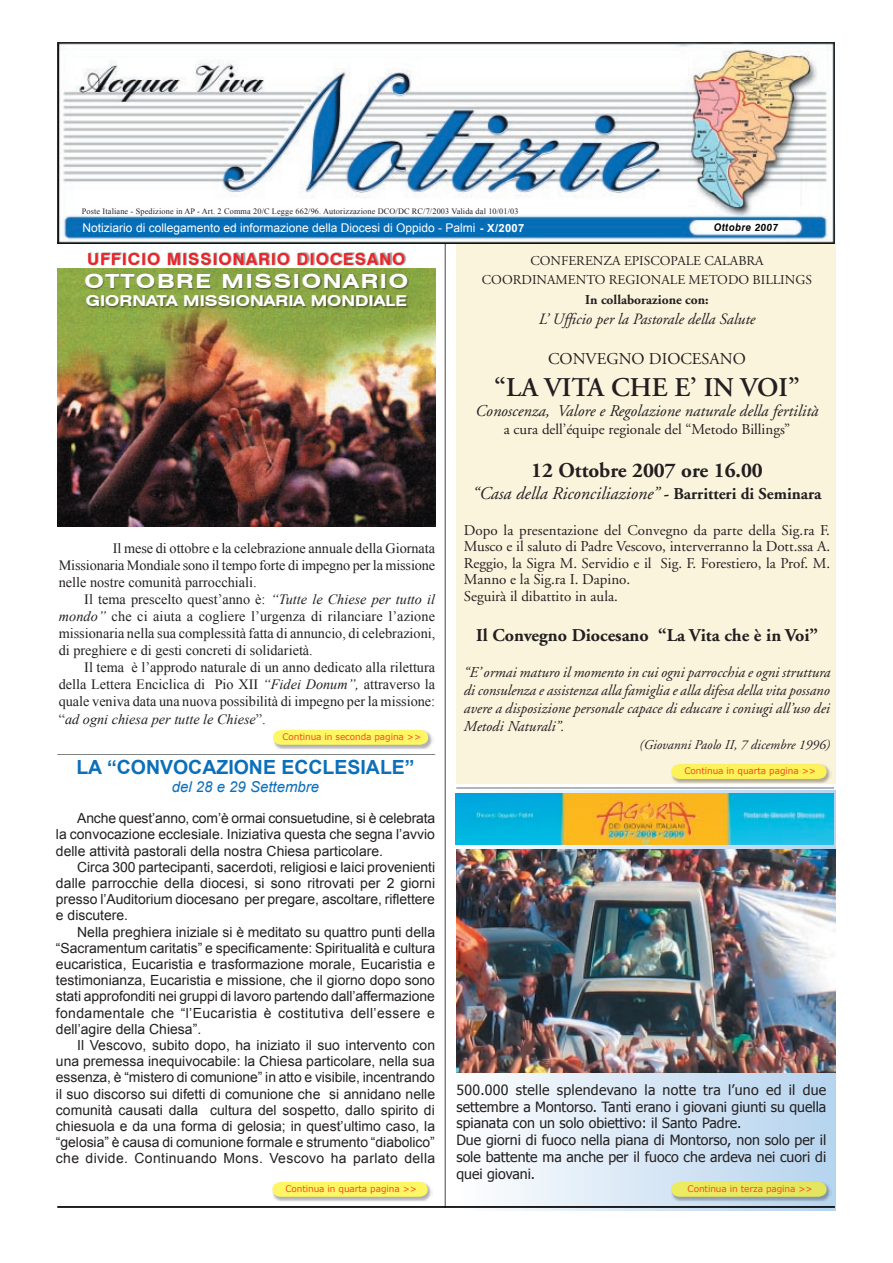
<style>
.page{position:relative;width:893px;height:1263px;background:#fff}
.page>*{position:absolute;margin:0;border:0;box-sizing:border-box;transform-origin:0 0}
.t1{font:600 27px "Adobe Garamond";color:#231f20}
.t2{font:700 21px "Adobe Garamond";color:#231f20}
.t3{font:700 19.5px "Arial";color:#0b6fb9}
.t4{font:700 expanded 19.5px "Swiss 721 BT";letter-spacing:.08em;color:#fff;scale:1.05 1}
.t5{font:italic 18px "Adobe Garamond";color:#231f20}
.t6{font:700 18px "Adobe Garamond";color:#231f20}
.t7{font:italic 16.5px "Adobe Garamond";color:#231f20}
.t8{font:700 16.5px "Swiss 721 BT";letter-spacing:.06em;color:#ee2327}
.t9{font:16.5px "Adobe Garamond";color:#231f20}
.t10{font:italic 15.75px "Adobe Garamond";color:#231f20}
.t11{font:15px/16.5px "Adobe Garamond";color:#231f20}
.t12{font:italic 15px/18px "Adobe Garamond";color:#231f20;text-align:justify}
.t13{font:700 expanded 15px "Swiss 721 BT";color:#fff}
.t14{font:italic 15px "Arial";color:#0b6fb9}
.t15{font:14.25px/17.1px "Times New Roman";color:#231f20;text-align:justify}
.t16{font:14.1px/16.8px "Tahoma";color:#231f20}
.t17{font:13.95px/16.2px "Arial";color:#231f20;text-align:justify}
.t18{font:13.5px/19.8px "Adobe Garamond";color:#231f20;text-align:center}
.t19{font:italic 13.5px "Adobe Garamond";color:#231f20}
.t20{font:700 13.5px "Adobe Garamond";color:#231f20}
.t21{font:12px "Arial";color:#fff}
.t22{font:italic 700 10.5px "Swiss 721 BT";letter-spacing:.05em;color:#000;scale:.91 1}
.t23{font:9px "Verdana";letter-spacing:-.01em;color:#f04c27}
.t24{font:8.25px "Times New Roman";letter-spacing:.015em;color:#231f20}
.s1{font-weight:700;font-size:11.25px}
.s2{font-weight:700;font-style:normal;font-size:16.5px}
.s3{font-style:italic}
</style>
<div class="page">
<img style="left:57px;top:268px;width:378px;height:258px">
<div style="left:456px;top:225px;width:380px;height:559px;background:#fbf4dd"></div>
<hr style="left:445px;top:54px;width:1px;height:1154px;background:#231f20">
<div style="left:457px;top:791px;width:378px;height:420px;background:linear-gradient(to right,#fdfdfe,#b5d3ee)"></div>
<img style="left:57px;top:43px;width:778px;height:200px">
<div style="left:671px;top:763px;width:161px;height:21px;background:#231f20;opacity:.58"></div>
<svg style="left:671px;top:764px;width:156px;height:15px;background:#fbf05b"></svg>
<div style="left:85px;top:252px;width:324px;height:57px;background:#231f20;opacity:.49"></div>
<div style="left:272px;top:728px;width:161px;height:22px;background:#231f20;opacity:.58"></div>
<svg style="left:273px;top:730px;width:155px;height:15px;background:#fdf467"></svg>
<hr style="left:57px;top:754px;width:378px;height:1px;background:#231f20">
<img style="left:456px;top:793px;width:378px;height:52px">
<div style="left:671px;top:1180px;width:161px;height:22px;background:#231f20;opacity:.58"></div>
<svg style="left:671px;top:1182px;width:156px;height:15px;background:#e4e663"></svg>
<hr style="left:57px;top:1206px;width:778px;height:2px;background:#000">
<div style="left:272px;top:1180px;width:161px;height:22px;background:#231f20;opacity:.58"></div>
<svg style="left:272px;top:1182px;width:156px;height:15px;background:#fcf468"></svg>
<hr style="left:456px;top:788px;width:378px;height:1px;background:#231f20">
<img style="left:456px;top:849px;width:380px;height:223px">
<p class="t24" style="left:82px;top:206px;width:438px">Poste Italiane - Spedizione in AP - Art. 2 Comma 20/C Legge 662/96. Autorizzazione DCO/DC RC/7/2003 Valida dal 10/01/03</p>
<p class="t21" style="left:83px;top:220px;width:443px">Notiziario di collegamento ed informazione della Diocesi di Oppido - Palmi <span class="s1">- X/2007</span></p>
<p class="t18" style="left:482px;top:251px;width:332px">CONFERENZA EPISCOPALE CALABRA<br>COORDINAMENTO REGIONALE METODO BILLINGS</p>
<p class="t20" style="left:585px;top:293px;width:125px">In collaborazione con:</p>
<p class="t10" style="left:539px;top:311px;width:218px">L’ Ufficio per la Pastorale della Salute</p>
<p class="t9" style="left:548px;top:350px;width:199px">CONVEGNO DIOCESANO</p>
<h1 class="t1" style="left:494px;top:373px;width:307px">“LA VITA CHE E’ IN VOI”</h1>
<p class="t7" style="left:476px;top:402px;width:344px">Conoscenza, Valore e Regolazione naturale della fertilità</p>
<p class="t11" style="left:504px;top:421px;width:288px">a cura dell’équipe regionale del “Metodo Billings”</p>
<h2 class="t2" style="left:531px;top:459px;width:233px">12 Ottobre 2007 ore 16.00</h2>
<p class="t5" style="left:472px;top:483px;width:351px">“Casa della Riconciliazione” <span class="s2">- Barritteri di Seminara</span></p>
<p class="t11" style="left:464px;top:522px;width:368px">Dopo la presentazione del Convegno da parte della Sig.ra F.<br>Musco e il saluto di Padre Vescovo, interverranno la Dott.ssa A.<br>Reggio, la Sigra M. Servidio e il Sig. F. Forestiero, la Prof. M.<br>Manno e la Sig.ra I. Dapino.<br>Seguirà il dibattito in aula.</p>
<p class="t6" style="left:476px;top:625px;width:343px">Il Convegno Diocesano “La Vita che è in Voi”</p>
<p class="t12" style="left:464px;top:663px;width:368px">“E’ ormai maturo il momento in cui ogni parrocchia e ogni struttura di consulenza e assistenza alla famiglia e alla difesa della vita possano avere a disposizione personale capace di educare i coniugi all’uso dei Metodi Naturali”.</p>
<p class="t19" style="left:639px;top:737px;width:192px">(Giovanni Paolo II, 7 dicembre 1996)</p>
<p class="t22" style="left:714px;top:221px;width:72px">Ottobre 2007</p>
<p class="t8" style="left:87px;top:249px;width:320px">UFFICIO MISSIONARIO DIOCESANO</p>
<h3 class="t4" style="left:84px;top:270px;width:310px">OTTOBRE MISSIONARIO</h3>
<p class="t13" style="left:86px;top:292px;width:323px">GIORNATA MISSIONARIA MONDIALE</p>
<p class="t15" style="left:59px;top:539px;width:378px;text-indent:54px">Il mese di ottobre e la celebrazione annuale della Giornata Missionaria Mondiale sono il tempo forte di impegno per la missione nelle nostre comunità parrocchiali.</p>
<p class="t15" style="left:59px;top:590px;width:378px;text-indent:26px">Il tema prescelto quest’anno è: <span class="s3">“Tutte le Chiese per tutto il mondo”</span> che ci aiuta a cogliere l’urgenza di rilanciare l’azione missionaria nella sua complessità fatta di annuncio, di celebrazioni, di preghiere e di gesti concreti di solidarietà.</p>
<p class="t15" style="left:59px;top:659px;width:378px;text-indent:26px">Il tema è l’approdo naturale di un anno dedicato alla rilettura della Lettera Enciclica di Pio XII <span class="s3">“Fidei Donum”,</span> attraverso la quale veniva data una nuova possibilità di impegno per la missione: “<span class="s3">ad ogni chiesa per tutte le Chiese</span>”.</p>
<p class="t23" style="left:282px;top:731px;width:140px">Continua in seconda pagina &gt;&gt;</p>
<h3 class="t3" style="left:76px;top:754px;width:340px">LA “CONVOCAZIONE ECCLESIALE”</h3>
<p class="t14" style="left:172px;top:777px;width:149px">del 28 e 29 Settembre</p>
<p class="t17" style="left:56px;top:810px;width:381px;text-indent:21px">Anche quest’anno, com’è ormai consuetudine, si è celebrata la convocazione ecclesiale. Iniziativa questa che segna l’avvio delle attività pastorali della nostra Chiesa particolare.</p>
<p class="t17" style="left:56px;top:859px;width:381px;text-indent:21px">Circa 300 partecipanti, sacerdoti, religiosi e laici provenienti dalle parrocchie della diocesi, si sono ritrovati per 2 giorni presso l’Auditorium diocesano per pregare, ascoltare, riflettere e discutere.</p>
<p class="t17" style="left:56px;top:924px;width:381px;text-indent:21px">Nella preghiera iniziale si è meditato su quattro punti della “Sacramentum caritatis” e specificamente: Spiritualità e cultura eucaristica, Eucaristia e trasformazione morale, Eucaristia e testimonianza, Eucaristia e missione, che il giorno dopo sono stati approfonditi nei gruppi di lavoro partendo dall’affermazione fondamentale che “l’Eucaristia è costitutiva dell’essere e dell’agire della Chiesa”.</p>
<p class="t17" style="left:56px;top:1037px;width:381px;text-indent:21px">Il Vescovo, subito dopo, ha iniziato il suo intervento con una premessa inequivocabile: la Chiesa particolare, nella sua essenza, è “mistero di comunione” in atto e visibile, incentrando il suo discorso sui difetti di comunione che si annidano nelle comunità causati dalla cultura del sospetto, dallo spirito di chiesuola e da una forma di gelosia; in quest’ultimo caso, la “gelosia” è causa di comunione formale e strumento “diabolico” che divide. Continuando Mons. Vescovo ha parlato della</p>
<p class="t23" style="left:285px;top:1183px;width:133px">Continua in quarta pagina &gt;&gt;</p>
<p class="t23" style="left:684px;top:765px;width:133px">Continua in quarta pagina &gt;&gt;</p>
<p class="t16" style="left:456px;top:1081px;width:371px">500.000 stelle splendevano la notte tra l’uno ed il due settembre a Montorso. Tanti erano i giovani giunti su quella spianata con un solo obiettivo: il Santo Padre.<br>Due giorni di fuoco nella piana di Montorso, non solo per il sole battente ma anche per il fuoco che ardeva nei cuori di quei giovani.</p>
<p class="t23" style="left:688px;top:1183px;width:127px">Continua in terza pagina &gt;&gt;</p>
</div>
